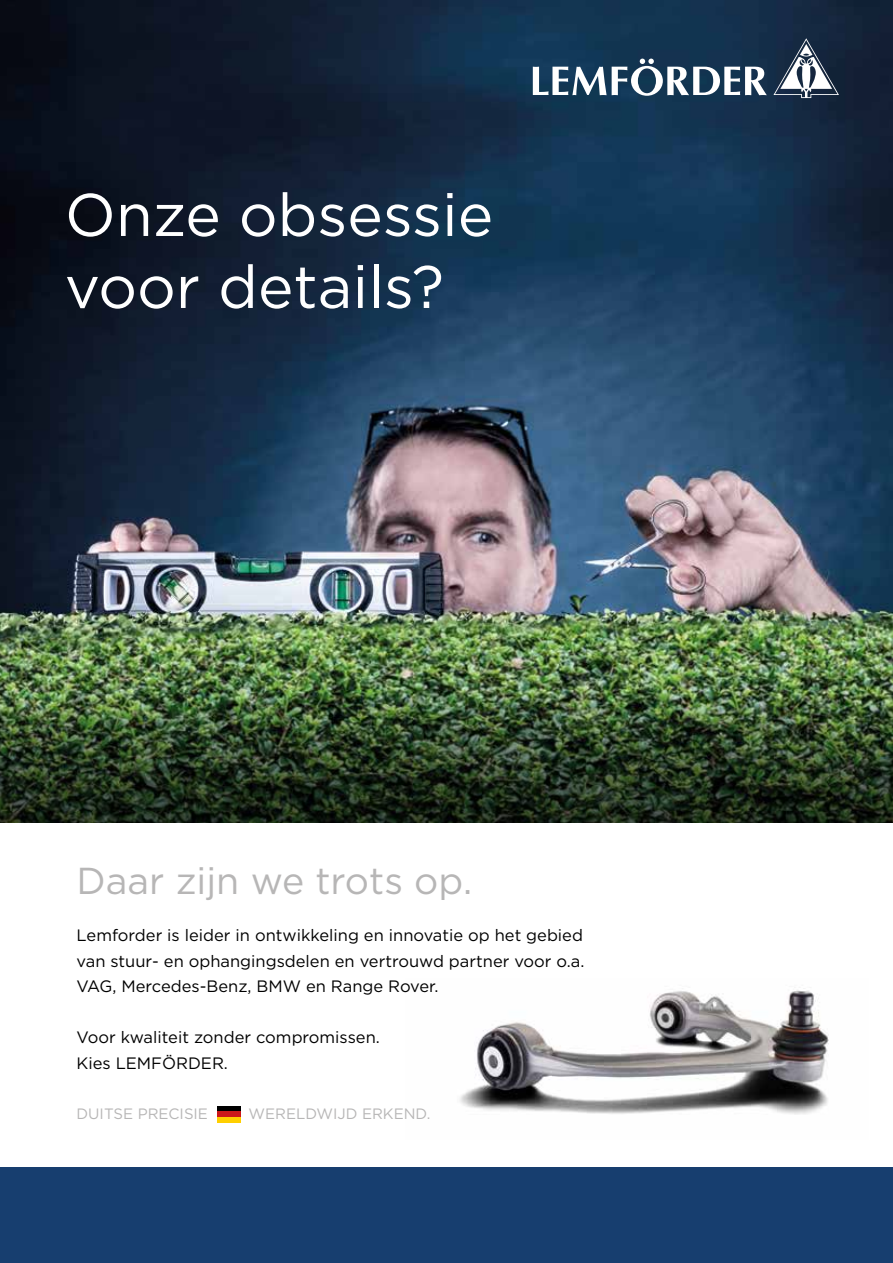
<style>
.page{position:relative;width:893px;height:1263px;background:#fff}
.page>*{position:absolute;margin:0;border:0;box-sizing:border-box;transform-origin:0 0}
.t1{font:60px/72px "Gotham";color:#fff}
.t2{font:37.5px "Gotham";color:#b7b6b6}
.t3{font:16.5px/25.5px "Gotham";color:#000;text-align:justify}
.t4{font:15px "Gotham";color:#b7b6b6}
</style>
<div class="page">
<img style="left:0;top:0;width:893px;height:696px">
<div style="left:0;top:1167px;width:893px;height:96px;background:#173e6f"></div>
<img style="left:460px;top:990px;width:369px;height:125px">
<div style="left:217px;top:1106px;width:23px;height:5px;background:#000"></div>
<div style="left:217px;top:1111px;width:23px;height:6px;background:#cc171a"></div>
<div style="left:217px;top:1117px;width:23px;height:5px;background:#ffcf00"></div>
<svg style="left:533px;top:38px;width:306px;height:60px"></svg>
<img style="left:0;top:696px;width:893px;height:127px">
<h1 class="t1" style="left:65px;top:178px;width:430px">Onze obsessie voor details?</h1>
<h2 class="t2" style="left:77px;top:859px;width:397px">Daar zijn we trots op.</h2>
<p class="t3" style="left:77px;top:922px;width:509px">Lemforder is leider in ontwikkeling en innovatie op het gebied van stuur- en ophangingsdelen en vertrouwd partner voor o.a.<br>VAG, Mercedes-Benz, BMW en Range Rover.</p>
<p class="t3" style="left:77px;top:1024px;width:305px">Voor kwaliteit zonder compromissen.<br>Kies LEMFÖRDER.</p>
<p class="t4" style="left:77px;top:1105px;width:133px">DUITSE PRECISIE</p>
<p class="t4" style="left:249px;top:1105px;width:183px">WERELDWIJD ERKEND.</p>
</div>
